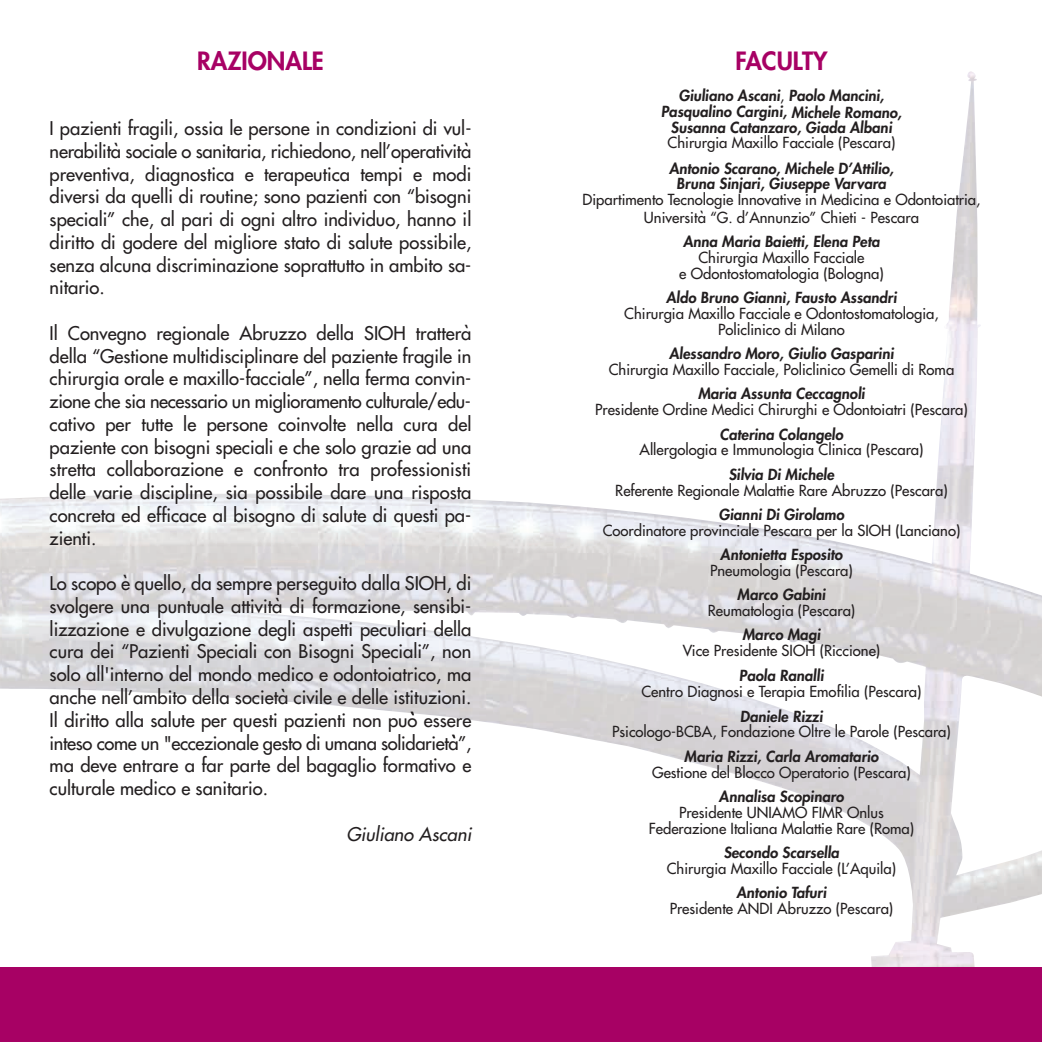
<style>
.page{position:relative;width:1042px;height:1042px;background:#fff}
.page>*{position:absolute;margin:0;border:0;box-sizing:border-box;transform-origin:0 0}
.t1{font:800 24.5px "Futura";color:#a70164}
.t2{font:18.38px/22.8px "Futura";color:#231f20}
.t3{font:italic 18.38px "Futura";color:#231f20}
.t4{font:14.88px/15.8px "Futura";color:#231f20;text-align:center}
.t5{font:italic 800 14.88px/16.1px "Futura";color:#231f20;text-align:center}
.s1{font-family:"Verdana";font-style:italic}
.s2{font-weight:400;font-style:normal}
</style>
<div class="page">
<img style="left:0;top:71px;width:1042px;height:896px">
<div style="left:0;top:967px;width:1042px;height:75px;background:#a70164"></div>
<h1 class="t1" style="left:197px;top:45px;width:128px">RAZIONALE</h1>
<p class="t2" style="left:50px;top:117px;width:430px">I pazienti fragili, ossia le persone in condizioni di vul&shy;nerabilita<span class="s1">̀</span>sociale o sanitaria, richiedono, nell’operativita<span class="s1">̀ </span>preventiva, diagnostica e terapeutica tempi e modi diversi da quelli di routine; sono pazienti con “bisogni speciali” che, al pari di ogni altro individuo, hanno il diritto di godere del migliore stato di salute possibile, senza alcuna discriminazione soprattutto in ambito sa&shy;nitario.</p>
<p class="t2" style="left:50px;top:322px;width:430px">Il Convegno regionale Abruzzo della SIOH trattera<span class="s1">̀ </span>della “Gestione multidisciplinare del paziente fragile in chirurgia orale e maxillo-facciale”, nella ferma convin&shy;zione che sia necessario un miglioramento culturale/edu&shy;cativo per tutte le persone coinvolte nella cura del paziente con bisogni speciali e che solo grazie ad una stretta collaborazione e confronto tra professionisti delle varie discipline, sia possibile dare una risposta concreta ed efficace al bisogno di salute di questi pa&shy;zienti.</p>
<p class="t2" style="left:50px;top:572px;width:423px;text-align:justify">Lo scopo e<span class="s1">̀</span>quello, da sempre perseguito dalla SIOH, di svolgere una puntuale attivita<span class="s1">̀</span>di formazione, sensibi&shy;lizzazione e divulgazione degli aspetti peculiari della cura dei “Pazienti Speciali con Bisogni Speciali”, non solo all'interno del mondo medico e odontoiatrico, ma anche nell’ambito della societa<span class="s1">̀</span>civile e delle istituzioni.<br>Il diritto alla salute per questi pazienti non puo<span class="s1">̀</span>essere inteso come un "eccezionale gesto di umana solidarieta”,<span class="s1">̀ </span>ma deve entrare a far parte del bagaglio formativo e culturale medico e sanitario.</p>
<p class="t3" style="left:346px;top:822px;width:130px">Giuliano Ascani</p>
<h1 class="t1" style="left:735px;top:45px;width:93px">FACULTY</h1>
<p class="t5" style="left:661px;top:89px;width:242px">Giuliano Ascani<span class="s2">,</span> Paolo Mancini,<br>Pasqualino Cargini, Michele Romano,<br>Susanna Catanzaro, Giada Albani</p>
<p class="t4" style="left:667px;top:135px;width:229px">Chirurgia Maxillo Facciale (Pescara)</p>
<p class="t5" style="left:669px;top:161px;width:226px">Antonio Scarano, Michele D’Attilio,<br>Bruna Sinjari, Giuseppe Varvara</p>
<p class="t4" style="left:582px;top:191px;width:399px;line-height:17.5px">Dipartimento Tecnologie Innovative in Medicina e Odontoiatria,<br>Universita<span class="s1">̀</span>“G. d’Annunzio” Chieti - Pescara</p>
<p class="t5" style="left:683px;top:235px;width:198px">Anna Maria Baietti, Elena Peta</p>
<p class="t4" style="left:679px;top:249px;width:206px">Chirurgia Maxillo Facciale<br>e Odontostomatologia (Bologna)</p>
<p class="t5" style="left:666px;top:291px;width:232px">Aldo Bruno Giannì, Fausto Assandri</p>
<p class="t4" style="left:624px;top:305px;width:316px">Chirurgia Maxillo Facciale e Odontostomatologia,<br>Policlinico di Milano</p>
<p class="t5" style="left:669px;top:347px;width:226px">Alessandro Moro, Giulio Gasparini</p>
<p class="t4" style="left:609px;top:361px;width:347px">Chirurgia Maxillo Facciale, Policlinico Gemelli di Roma</p>
<p class="t5" style="left:698px;top:387px;width:168px">Maria Assunta Ceccagnoli</p>
<p class="t4" style="left:595px;top:402px;width:374px">Presidente Ordine Medici Chirurghi e Odontoiatri (Pescara)</p>
<p class="t5" style="left:720px;top:427px;width:125px">Caterina Colangelo</p>
<p class="t4" style="left:639px;top:442px;width:285px">Allergologia e Immunologia Clinica (Pescara)</p>
<p class="t5" style="left:729px;top:467px;width:107px">Silvia Di Michele</p>
<p class="t4" style="left:615px;top:482px;width:334px">Referente Regionale Malattie Rare Abruzzo (Pescara)</p>
<p class="t5" style="left:719px;top:508px;width:127px">Gianni Di Girolamo</p>
<p class="t4" style="left:603px;top:522px;width:359px">Coordinatore provinciale Pescara per la SIOH (Lanciano)</p>
<p class="t5" style="left:720px;top:547px;width:124px">Antonietta Esposito</p>
<p class="t4" style="left:710px;top:562px;width:144px">Pneumologia (Pescara)</p>
<p class="t5" style="left:737px;top:588px;width:90px">Marco Gabini</p>
<p class="t4" style="left:708px;top:602px;width:149px">Reumatologia (Pescara)</p>
<p class="t5" style="left:742px;top:628px;width:79px">Marco Magi</p>
<p class="t4" style="left:683px;top:642px;width:199px">Vice Presidente SIOH (Riccione)</p>
<p class="t5" style="left:739px;top:669px;width:86px">Paola Ranalli</p>
<p class="t4" style="left:641px;top:683px;width:282px">Centro Diagnosi e Terapia Emofilia (Pescara)</p>
<p class="t5" style="left:740px;top:709px;width:84px">Daniele Rizzi</p>
<p class="t4" style="left:612px;top:724px;width:340px">Psicologo-BCBA, Fondazione Oltre le Parole (Pescara)</p>
<p class="t5" style="left:684px;top:749px;width:196px">Maria Rizzi, Carla Aromatario</p>
<p class="t4" style="left:652px;top:764px;width:260px">Gestione del Blocco Operatorio (Pescara)</p>
<p class="t5" style="left:719px;top:789px;width:127px">Annalisa Scopinaro</p>
<p class="t4" style="left:649px;top:804px;width:267px">Presidente UNIAMO FIMR Onlus<br>Federazione Italiana Malattie Rare (Roma)</p>
<p class="t5" style="left:724px;top:845px;width:117px">Secondo Scarsella</p>
<p class="t4" style="left:667px;top:860px;width:231px">Chirurgia Maxillo Facciale (L’Aquila)</p>
<p class="t5" style="left:736px;top:886px;width:91px">Antonio Tafuri</p>
<p class="t4" style="left:670px;top:900px;width:225px">Presidente ANDI Abruzzo (Pescara)</p>
</div>
